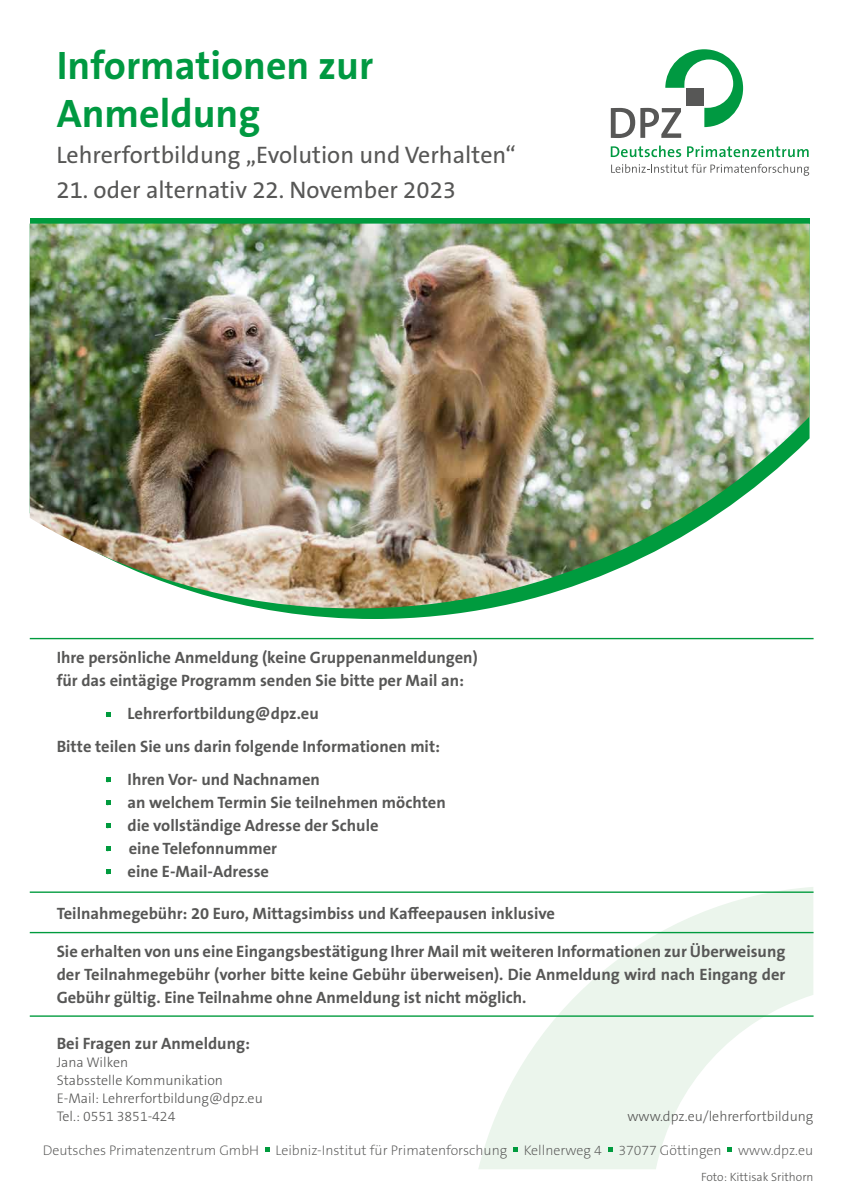
<style>
.page{position:relative;width:842px;height:1191px;background:#fff}
.page>*{position:absolute;margin:0;border:0;box-sizing:border-box;transform-origin:0 0}
.t1{font:700 40px/48px "The Sans B W7";color:#009941}
.t2{font:24px "The Sans B W5 Plain";color:#575756}
.t3{font:700 16.5px/23px "The Sans B W7";color:#575756}
.t4{font:300 14px/18px "The Sans B W3";color:#575756}
.t5{font:200 14px "The Sans B W2";color:#575756}
.t6{font:300 12px "The Sans B W3";color:#575756}
.s1{font-family:"The Sans B W3";font-weight:300;font-size:14px;color:#009b3e}
</style>
<div class="page">
<svg style="left:478px;top:887px;width:335px;height:282px;fill:#ebf5ec"></svg>
<hr style="left:30px;top:638px;width:783px;height:1px;background:#009b3e">
<hr style="left:30px;top:891px;width:783px;height:2px;background:#009b3e">
<hr style="left:30px;top:932px;width:783px;height:1px;background:#009b3e">
<hr style="left:30px;top:1015px;width:783px;height:1px;background:#009b3e">
<svg style="left:611px;top:145px;width:70px;height:12px"></svg>
<svg style="left:687px;top:146px;width:122px;height:11px"></svg>
<svg style="left:611px;top:164px;width:198px;height:12px"></svg>
<svg style="left:611px;top:49px;width:132px;height:89px"></svg>
<div style="left:686px;top:89px;width:17px;height:17px;background:#575756"></div>
<div style="left:30px;top:218px;width:779px;height:6px;background:#009b3e"></div>
<svg style="left:259px;top:608px;width:232px;height:11px;fill:#009b3e"></svg>
<img style="left:30px;top:224px;width:779px;height:384px">
<svg style="left:265px;top:1147px;width:4px;height:5px"></svg>
<svg style="left:513px;top:1147px;width:5px;height:5px"></svg>
<svg style="left:608px;top:1147px;width:4px;height:5px"></svg>
<svg style="left:728px;top:1147px;width:4px;height:5px"></svg>
<svg style="left:106px;top:712px;width:5px;height:4px"></svg>
<svg style="left:106px;top:777px;width:5px;height:5px"></svg>
<svg style="left:106px;top:800px;width:5px;height:5px"></svg>
<svg style="left:106px;top:823px;width:5px;height:5px"></svg>
<svg style="left:106px;top:846px;width:5px;height:5px"></svg>
<svg style="left:106px;top:869px;width:5px;height:5px"></svg>
<h1 class="t1" style="left:57px;top:42px;width:318px">Informationen zur<br>Anmeldung</h1>
<h2 class="t2" style="left:57px;top:140px;width:461px">Lehrerfortbildung „Evolution und Verhalten“</h2>
<h2 class="t2" style="left:57px;top:174px;width:401px">21. oder alternativ 22. November 2023</h2>
<p class="t3" style="left:57px;top:645px;width:423px">Ihre persönliche Anmeldung (keine Gruppenanmeldungen) für das eintägige Programm senden Sie bitte per Mail an:</p>
<p class="t3" style="left:57px;top:696px;width:385px;line-height:33px;text-indent:48px"><span class="s1">•</span> Lehrerfortbildung@dpz.eu<br>Bitte teilen Sie uns darin folgende Informationen mit:</p>
<p class="t3" style="left:105px;top:767px;width:217px"><span class="s1">•</span> Ihren Vor- und Nachnamen</p>
<p class="t3" style="left:105px;top:790px;width:342px"><span class="s1">•</span> an welchem Termin Sie teilnehmen möchten</p>
<p class="t3" style="left:105px;top:813px;width:275px"><span class="s1">•</span> die vollständige Adresse der Schule</p>
<p class="t3" style="left:105px;top:836px;width:174px"><span class="s1">•</span> eine Telefonnummer</p>
<p class="t3" style="left:105px;top:859px;width:166px"><span class="s1">•</span> eine E-Mail-Adresse</p>
<p class="t3" style="left:57px;top:901px;width:500px">Teilnahmegebühr: 20 Euro, Mittagsimbiss und Kaffeepausen inklusive</p>
<p class="t3" style="left:57px;top:939px;width:730px;text-align:justify">Sie erhalten von uns eine Eingangsbestätigung Ihrer Mail mit weiteren Informationen zur Überweisung der Teilnahmegebühr (vorher bitte keine Gebühr überweisen). Die Anmeldung wird nach Eingang der Gebühr gültig. Eine Teilnahme ohne Anmeldung ist nicht möglich.</p>
<p class="t3" style="left:57px;top:1031px;width:195px">Bei Fragen zur Anmeldung:</p>
<p class="t4" style="left:57px;top:1053px;width:208px">Jana Wilken<br>Stabsstelle Kommunikation<br>E-Mail: Lehrerfortbildung@dpz.eu<br>Tel.: 0551 3851-424</p>
<p class="t4" style="left:627px;top:1107px;width:187px">www.dpz.eu/lehrerfortbildung</p>
<p class="t5" style="left:43px;top:1141px;width:772px">Deutsches Primatenzentrum GmbH Leibniz-Institut für Primatenforschung Kellnerweg 4 37077 Göttingen www.dpz.eu</p>
<p class="t6" style="left:701px;top:1168px;width:114px">Foto: Kittisak Srithorn</p>
</div>
